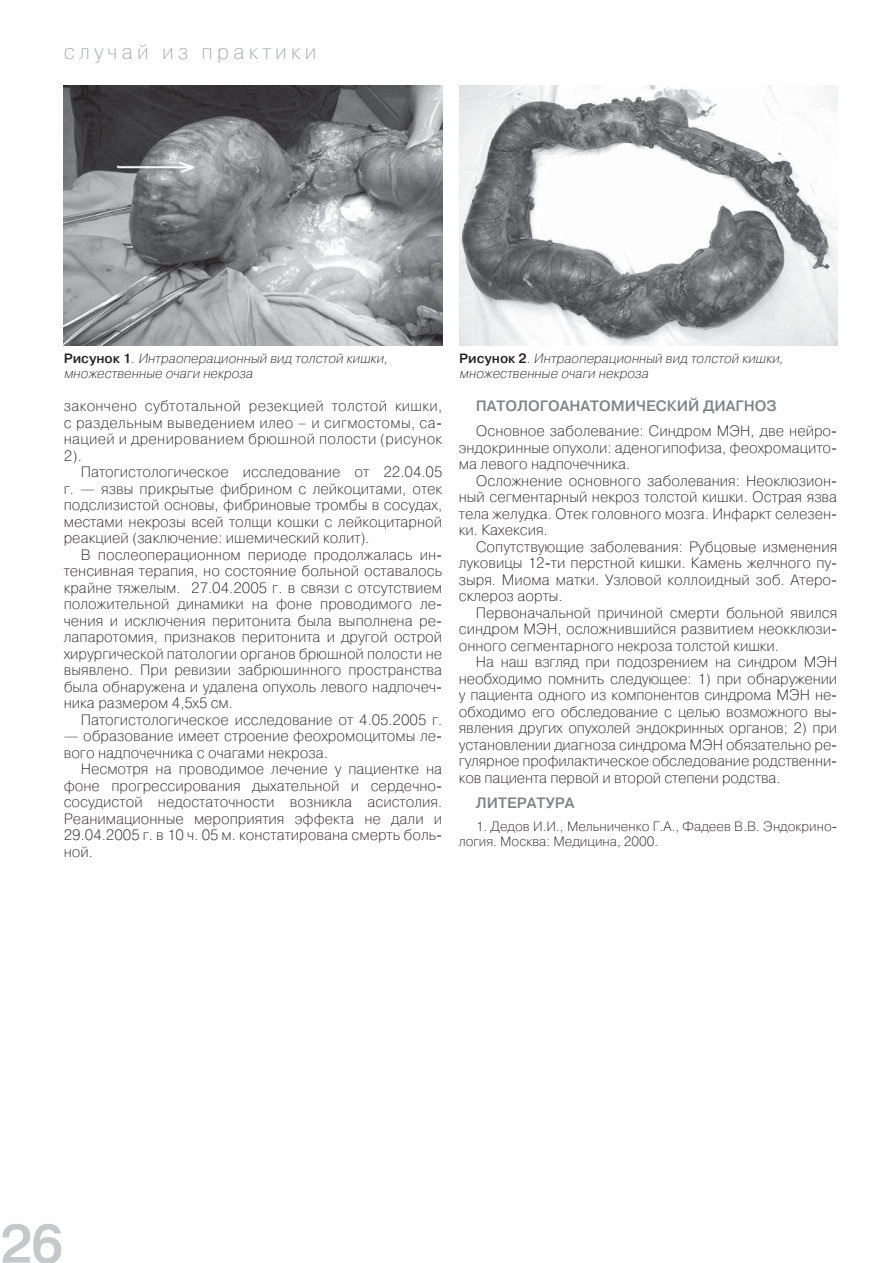
<style>
.page{position:relative;width:893px;height:1263px;background:#fff}
.page>*{position:absolute;margin:0;border:0;box-sizing:border-box;transform-origin:0 0}
.t1{font:700 54px "Pragmatica Light C";color:#c6c8ca}
.t2{font:21px "Pragmatica Light C";letter-spacing:.2em;color:#a7a9ac}
.t3{font:15px/16.5px "Pragmatica Light C";color:#231f20;text-align:justify}
.t4{font:700 15px "Pragmatica Light C";color:#808284}
.t5{font:italic 13.5px/15px "Pragmatica Light C";color:#231f20}
.t6{font:13.5px/15px "Pragmatica Light C";color:#231f20}
.s1{font-weight:700;font-style:normal}
.s2{font-style:normal}
</style>
<div class="page">
<img style="left:64px;top:85px;width:378px;height:261px">
<img style="left:459px;top:85px;width:379px;height:261px">
<h2 class="t2" style="left:64px;top:44px;width:254px">cлучай из практики</h2>
<p class="t5" style="left:64px;top:352px;width:327px"><span class="s1">Р и су н о к 1</span> <span class="s2">.</span> Интраоперационный вид толстой кишки, множественные очаги некроза</p>
<p class="t5" style="left:459px;top:352px;width:327px"><span class="s1">Р и су н о к 2</span> <span class="s2">.</span> Интраоперационный вид толстой кишки, множественные очаги некроза</p>
<p class="t3" style="left:64px;top:399px;width:380px">закончено субтотальной резекцией толстой кишки, с раздельным выведением илео – и сигмостомы, са&shy;нацией и дренированием брюшной полости (рисунок 2).</p>
<p class="t3" style="left:64px;top:465px;width:380px;text-indent:17px">Патогистологическое исследование от 22.04.05 г. — язвы прикрытые фибрином с лейкоцитами, отек подслизистой основы, фибриновые тромбы в сосудах, местами некрозы всей толщи кошки с лейкоцитарной реакцией (заключение: ишемический колит).</p>
<p class="t3" style="left:64px;top:548px;width:380px;text-indent:17px">В послеоперационном периоде продолжалась ин&shy;тенсивная терапия, но состояние больной оставалось крайне тяжелым. 27.04.2005 г. в связи с отсутствием положительной динамики на фоне проводимого ле&shy;чения и исключения перитонита была выполнена ре&shy;лапаротомия, признаков перитонита и другой острой хирургической патологии органов брюшной полости не выявлено. При ревизии забрюшинного пространства была обнаружена и удалена опухоль левого надпочеч&shy;ника размером 4,5х5 см.</p>
<p class="t3" style="left:81px;top:713px;width:363px">Патогистологическое исследование от 4.05.2005 г.</p>
<p class="t3" style="left:64px;top:729px;width:380px">— образование имеет строение феохромоцитомы ле&shy;вого надпочечника с очагами некроза.</p>
<p class="t3" style="left:64px;top:762px;width:380px;text-indent:17px">Несмотря на проводимое лечение у пациентке на фоне прогрессирования дыхательной и сердечно&shy;сосудистой недостаточности возникла асистолия.<br>Реанимационные мероприятия эффекта не дали и 29.04.2005 г. в 10 ч. 05 м. констатирована смерть боль&shy;ной.</p>
<p class="t4" style="left:476px;top:397px;width:303px">ПАТОЛОГОАНАТОМИЧЕСКИЙ ДИАГНОЗ</p>
<p class="t3" style="left:459px;top:424px;width:380px;text-indent:17px">Основное заболевание: Синдром МЭН, две нейро&shy;эндокринные опухоли: аденогипофиза, феохромацито&shy;ма левого надпочечника.</p>
<p class="t3" style="left:459px;top:474px;width:380px;text-indent:17px">Осложнение основного заболевания: Неоклюзион&shy;ный сегментарный некроз толстой кишки. Острая язва тела желудка. Отек головного мозга. Инфаркт селезен&shy;ки. Кахексия.</p>
<p class="t3" style="left:459px;top:540px;width:380px;text-indent:17px">Сопутствующие заболевания: Рубцовые изменения луковицы 12-ти перстной кишки. Камень желчного пу&shy;зыря. Миома матки. Узловой коллоидный зоб. Атеро&shy;склероз аорты.</p>
<p class="t3" style="left:459px;top:606px;width:380px;text-indent:17px">Первоначальной причиной смерти больной явился синдром МЭН, осложнившийся развитием неокклюзи&shy;онного сегментарного некроза толстой кишки.</p>
<p class="t3" style="left:459px;top:655px;width:380px;text-indent:17px">На наш взгляд при подозрением на синдром МЭН необходимо помнить следующее: 1) при обнаружении у пациента одного из компонентов синдрома МЭН не&shy;обходимо его обследование с целью возможного вы&shy;явления других опухолей эндокринных органов; 2) при установлении диагноза синдрома МЭН обязательно ре&shy;гулярное профилактическое обследование родственни&shy;ков пациента первой и второй степени родства.</p>
<p class="t4" style="left:476px;top:794px;width:100px">ЛИТЕРАТУРА</p>
<p class="t6" style="left:459px;top:820px;width:380px;text-indent:17px">1. Дедов И.И., Мельниченко Г.А., Фадеев В.В. Эндокрино&shy;логия. Москва: Медицина, 2000.</p>
<h1 class="t1" style="left:0;top:1213px;width:65px">26</h1>
</div>
